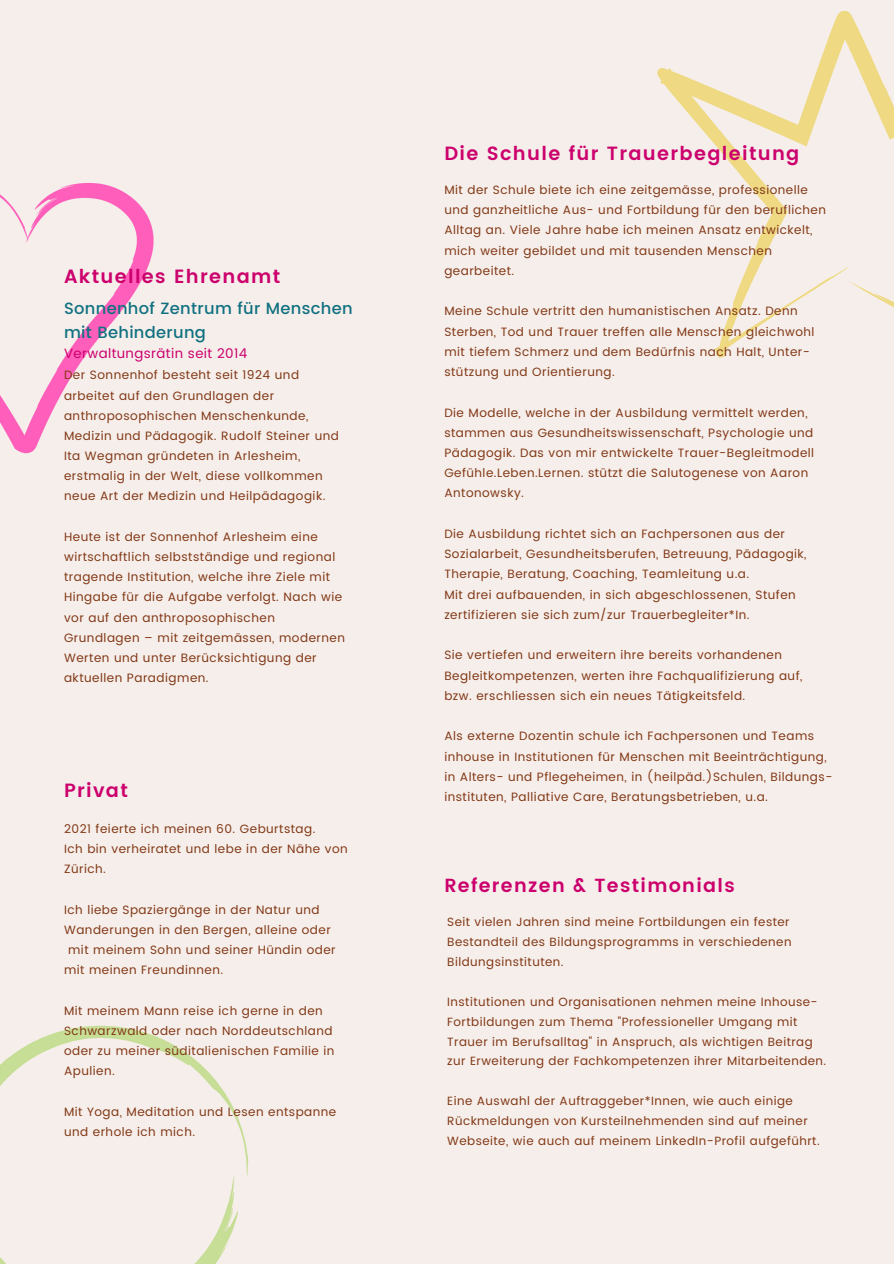
<style>
.page{position:relative;width:894px;height:1264px;background:#fff}
.page>*{position:absolute;margin:0;border:0;box-sizing:border-box;transform-origin:0 0}
.t1{font:600 19.2px "Poppins";letter-spacing:.07em;color:#cb006d}
.t2{font:600 18.9px "Poppins";letter-spacing:.07em;color:#cb006d}
.t3{font:500 16.2px "Poppins";letter-spacing:.02em;color:#107181}
.t4{font:13.35px "Poppins";letter-spacing:.03em;color:#cb006d}
.t5{font:12.15px/20.1px "Poppins";letter-spacing:.04em;color:#813816}
.t6{font:12px/20.2px "Poppins";letter-spacing:.04em;color:#813816}
</style>
<div class="page">
<div style="left:0;top:0;width:893px;height:1263px;background:#f6eeea"></div>
<img style="left:657px;top:10px;width:236px;height:349px">
<img style="left:0;top:183px;width:154px;height:271px">
<img style="left:0;top:1025px;width:249px;height:238px">
<p class="t1" style="left:64px;top:265px;width:218px">Aktuelles Ehrenamt</p>
<p class="t3" style="left:64px;top:298px;width:290px">Sonnenhof Zentrum für Menschen</p>
<p class="t3" style="left:64px;top:322px;width:143px">mit Behinderung</p>
<p class="t4" style="left:64px;top:346px;width:185px">Verwaltungsrätin seit 2014</p>
<p class="t5" style="left:64px;top:365px;width:276px">Der Sonnenhof besteht seit 1924 und arbeitet auf den Grundlagen der anthroposophischen Menschenkunde, Medizin und Pädagogik. Rudolf Steiner und Ita Wegman gründeten in Arlesheim, erstmalig in der Welt, diese vollkommen neue Art der Medizin und Heilpädagogik.</p>
<p class="t5" style="left:64px;top:526px;width:282px">Heute ist der Sonnenhof Arlesheim eine wirtschaftlich selbstständige und regional tragende Institution, welche ihre Ziele mit Hingabe für die Aufgabe verfolgt. Nach wie vor auf den anthroposophischen Grundlagen – mit zeitgemässen, modernen Werten und unter Berücksichtigung der aktuellen Paradigmen.</p>
<p class="t1" style="left:64px;top:778px;width:65px">Privat</p>
<p class="t6" style="left:64px;top:818px;width:253px">2021 feierte ich meinen 60. Geburtstag.</p>
<p class="t6" style="left:64px;top:838px;width:285px">Ich bin verheiratet und lebe in der Nähe von<br>Zürich.</p>
<p class="t6" style="left:64px;top:899px;width:257px">Ich liebe Spaziergänge in der Natur und</p>
<p class="t6" style="left:64px;top:919px;width:268px">Wanderungen in den Bergen, alleine oder</p>
<p class="t6" style="left:68px;top:939px;width:269px">mit meinem Sohn und seiner Hündin oder</p>
<p class="t6" style="left:64px;top:960px;width:161px">mit meinen Freundinnen.</p>
<p class="t6" style="left:64px;top:1000px;width:272px">Mit meinem Mann reise ich gerne in den<br>Schwarzwald oder nach Norddeutschland oder zu meiner süditalienischen Familie in<br>Apulien.</p>
<p class="t6" style="left:64px;top:1101px;width:274px">Mit Yoga, Meditation und Lesen entspanne und erhole ich mich.</p>
<p class="t1" style="left:444px;top:142px;width:356px">Die Schule für Trauerbegleitung</p>
<p class="t6" style="left:444px;top:180px;width:383px">Mit der Schule biete ich eine zeitgemässe, professionelle und ganzheitliche Aus- und Fortbildung für den beruflichen Alltag an. Viele Jahre habe ich meinen Ansatz entwickelt, mich weiter gebildet und mit tausenden Menschen gearbeitet.</p>
<p class="t6" style="left:444px;top:301px;width:371px">Meine Schule vertritt den humanistischen Ansatz. Denn Sterben, Tod und Trauer treffen alle Menschen gleichwohl mit tiefem Schmerz und dem Bedürfnis nach Halt, Unter&shy;stützung und Orientierung.</p>
<p class="t6" style="left:444px;top:402px;width:371px">Die Modelle, welche in der Ausbildung vermittelt werden, stammen aus Gesundheitswissenschaft, Psychologie und Pädagogik. Das von mir entwickelte Trauer-Begleitmodell Gefühle.Leben.Lernen. stützt die Salutogenese von Aaron Antonowsky.</p>
<p class="t6" style="left:444px;top:523px;width:363px">Die Ausbildung richtet sich an Fachpersonen aus der<br>Sozialarbeit, Gesundheitsberufen, Betreuung, Pädagogik,<br>Therapie, Beratung, Coaching, Teamleitung u.a.</p>
<p class="t6" style="left:444px;top:584px;width:353px">Mit drei aufbauenden, in sich abgeschlossenen, Stufen zertifizieren sie sich zum/zur Trauerbegleiter*In.</p>
<p class="t6" style="left:444px;top:645px;width:359px">Sie vertiefen und erweitern ihre bereits vorhandenen<br>Begleitkompetenzen, werten ihre Fachqualifizierung auf, bzw. erschliessen sich ein neues Tätigkeitsfeld.</p>
<p class="t6" style="left:444px;top:726px;width:389px">Als externe Dozentin schule ich Fachpersonen und Teams inhouse in Institutionen für Menschen mit Beeinträchtigung, in Alters- und Pflegeheimen, in (heilpäd.)Schulen, Bildungs&shy;instituten, Palliative Care, Beratungsbetrieben, u.a.</p>
<p class="t2" style="left:444px;top:874px;width:292px">Referenzen &amp; Testimonials</p>
<p class="t6" style="left:447px;top:911px;width:346px">Seit vielen Jahren sind meine Fortbildungen ein fester<br>Bestandteil des Bildungsprogramms in verschiedenen<br>Bildungsinstituten.</p>
<p class="t6" style="left:447px;top:991px;width:372px">Institutionen und Organisationen nehmen meine Inhouse-<br>Fortbildungen zum Thema "Professioneller Umgang mit<br>Trauer im Berufsalltag" in Anspruch, als wichtigen Beitrag</p>
<p class="t6" style="left:447px;top:1051px;width:380px">zur Erweiterung der Fachkompetenzen ihrer Mitarbeitenden.</p>
<p class="t6" style="left:447px;top:1091px;width:374px">Eine Auswahl der Auftraggeber*Innen, wie auch einige<br>Rückmeldungen von Kursteilnehmenden sind auf meiner<br>Webseite, wie auch auf meinem LinkedIn-Profil aufgeführt.</p>
</div>
